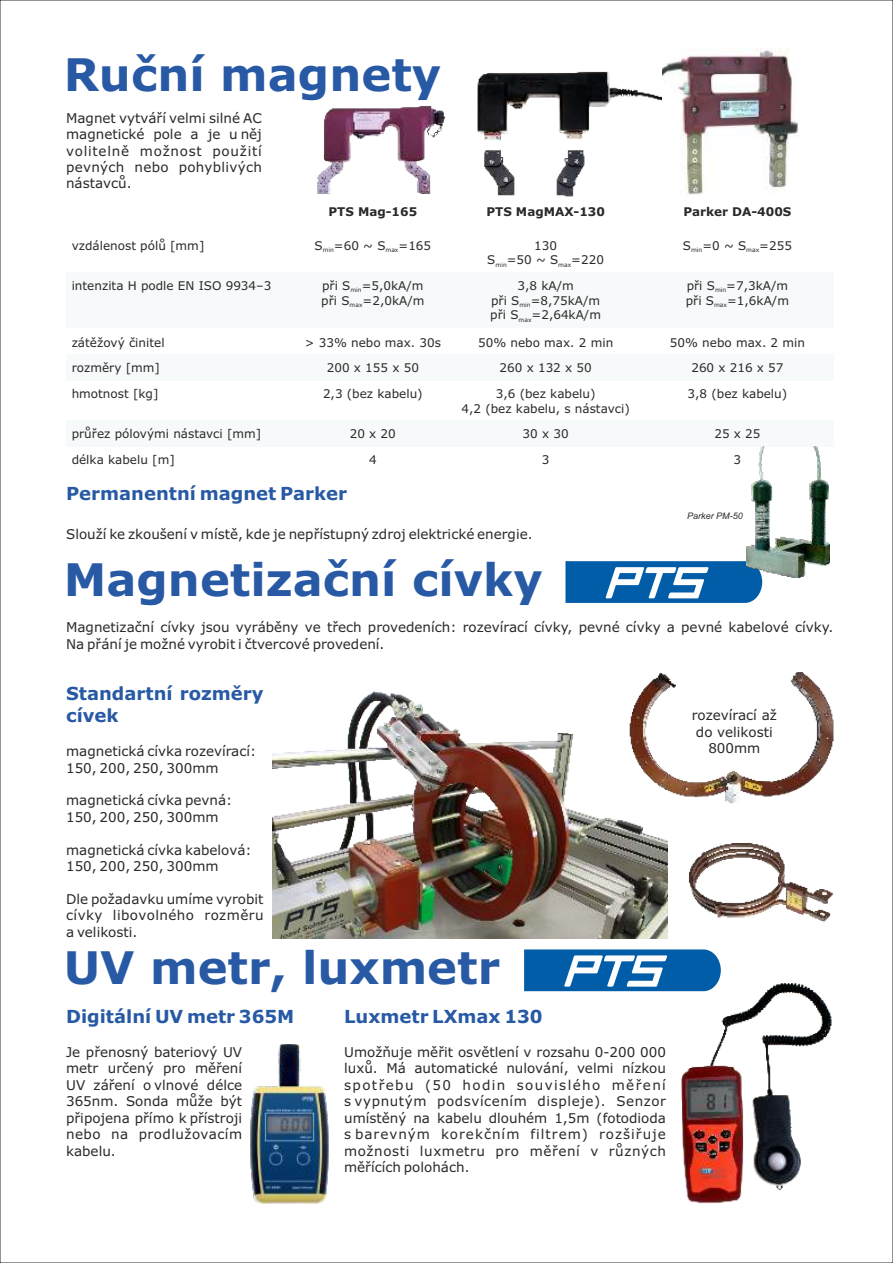
<style>
.page{position:relative;width:893px;height:1263px;background:#fff}
.page>*{position:absolute;margin:0;border:0;box-sizing:border-box;transform-origin:0 0}
.t1{font:700 45px "Verdana";color:#2759a4}
.t2{font:700 18px/21.9px "Verdana";color:#2759a4}
.t3{font:13.5px/16.4px "Verdana";color:#2b2a29}
.t4{font:12px/14.5px "Verdana";color:#2b2a29;text-align:center}
.t5{font:700 12px "Verdana";color:#2b2a29}
.t6{font:italic 9px "Arial";color:#2b2a29}
</style>
<div class="page">
<img style="left:251px;top:1045px;width:78px;height:158px">
<img style="left:477px;top:71px;width:185px;height:126px">
<img style="left:317px;top:106px;width:128px;height:88px">
<img style="left:659px;top:672px;width:175px;height:132px">
<svg style="left:565px;top:561px;width:197px;height:42px"></svg>
<img style="left:272px;top:675px;width:396px;height:263px">
<svg style="left:524px;top:949px;width:197px;height:42px"></svg>
<img style="left:674px;top:974px;width:158px;height:230px">
<img style="left:689px;top:843px;width:144px;height:79px">
<img style="left:662px;top:48px;width:137px;height:147px">
<img style="left:746px;top:446px;width:84px;height:131px">
<h1 class="t1" style="left:64px;top:56px;width:379px">Ruční magnety</h1>
<p class="t3" style="left:66px;top:111px;width:197px;text-align:justify">Magnet vytváří velmi silné AC magnetické pole a je u něj volitelně možnost použití pevných nebo pohyblivých nástavců.</p>
<p class="t5" style="left:328px;top:207px;width:90px">PTS Mag-165</p>
<p class="t5" style="left:486px;top:207px;width:120px">PTS MagMAX-130</p>
<p class="t5" style="left:683px;top:207px;width:110px">Parker DA-400S</p>
<p class="t4" style="left:72px;top:239px;width:134px">vzdálenost pólů [mm]</p>
<p class="t4" style="left:314px;top:239px;width:118px">S<sub>min</sub>=60 ~ S<sub>max</sub>=165</p>
<p class="t4" style="left:487px;top:239px;width:118px">130<br>S<sub>min</sub>=50 ~ S<sub>max</sub>=220</p>
<p class="t4" style="left:683px;top:239px;width:111px">S<sub>min</sub>=0 ~ S<sub>max</sub>=255</p>
<p class="t4" style="left:72px;top:279px;width:201px">intenzita H podle EN ISO 9934–3</p>
<p class="t4" style="left:321px;top:279px;width:105px;text-align:left">při S<sub>min</sub>=5,0kA/m při S<sub>max</sub>=2,0kA/m</p>
<p class="t4" style="left:490px;top:279px;width:112px">3,8 kA/m<br>při S<sub>min</sub>=8,75kA/m při S<sub>max</sub>=2,64kA/m</p>
<p class="t4" style="left:686px;top:279px;width:105px;text-align:left">při S<sub>min</sub>=7,3kA/m při S<sub>max</sub>=1,6kA/m</p>
<p class="t4" style="left:72px;top:336px;width:94px">zátěžový činitel</p>
<p class="t4" style="left:305px;top:336px;width:138px">&gt; 33% nebo max. 30s</p>
<p class="t4" style="left:478px;top:336px;width:137px">50% nebo max. 2 min</p>
<p class="t4" style="left:670px;top:336px;width:137px">50% nebo max. 2 min</p>
<p class="t4" style="left:72px;top:362px;width:90px">rozměry [mm]</p>
<p class="t4" style="left:327px;top:362px;width:94px">200 x 155 x 50</p>
<p class="t4" style="left:500px;top:362px;width:94px">260 x 132 x 50</p>
<p class="t4" style="left:691px;top:362px;width:94px">260 x 216 x 57</p>
<p class="t4" style="left:72px;top:387px;width:88px">hmotnost [kg]</p>
<p class="t4" style="left:323px;top:387px;width:101px">2,3 (bez kabelu)</p>
<p class="t4" style="left:461px;top:387px;width:170px">3,6 (bez kabelu)<br>4,2 (bez kabelu, s nástavci)</p>
<p class="t4" style="left:688px;top:387px;width:101px">3,8 (bez kabelu)</p>
<p class="t4" style="left:72px;top:427px;width:191px">průřez pólovými nástavci [mm]</p>
<p class="t4" style="left:350px;top:427px;width:48px">20 x 20</p>
<p class="t4" style="left:523px;top:427px;width:48px">30 x 30</p>
<p class="t4" style="left:714px;top:427px;width:48px">25 x 25</p>
<p class="t4" style="left:72px;top:453px;width:105px">délka kabelu [m]</p>
<p class="t4" style="left:369px;top:453px;width:9px">4</p>
<p class="t4" style="left:542px;top:453px;width:9px">3</p>
<p class="t4" style="left:734px;top:453px;width:9px">3</p>
<h2 class="t2" style="left:66px;top:484px;width:283px">Permanentní magnet Parker</h2>
<p class="t3" style="left:66px;top:527px;width:468px">Slouží ke zkoušení v místě, kde je nepřístupný zdroj elektrické energie.</p>
<p class="t6" style="left:687px;top:513px;width:57px">Parker PM-50</p>
<h1 class="t1" style="left:64px;top:561px;width:480px">Magnetizační cívky</h1>
<p class="t3" style="left:66px;top:620px;width:769px">Magnetizační cívky jsou vyráběny ve třech provedeních: rozevírací cívky, pevné cívky a pevné kabelové cívky.<br>Na přání je možné vyrobit i čtvercové provedení.</p>
<h2 class="t2" style="left:66px;top:684px;width:199px">Standartní rozměry cívek</h2>
<p class="t3" style="left:66px;top:744px;width:192px">magnetická cívka rozevírací:<br>150, 200, 250, 300mm</p>
<p class="t3" style="left:66px;top:793px;width:168px">magnetická cívka pevná:<br>150, 200, 250, 300mm</p>
<p class="t3" style="left:66px;top:843px;width:187px">magnetická cívka kabelová:<br>150, 200, 250, 300mm</p>
<p class="t3" style="left:66px;top:892px;width:199px;text-align:justify">Dle požadavku umíme vyrobit cívky libovolného rozměru a velikosti.</p>
<p class="t3" style="left:692px;top:708px;width:87px;text-align:center">rozevírací až do velikosti<br>800mm</p>
<h1 class="t1" style="left:64px;top:950px;width:438px">UV metr, luxmetr</h1>
<h2 class="t2" style="left:66px;top:1007px;width:230px">Digitální UV metr 365M</h2>
<p class="t3" style="left:66px;top:1045px;width:178px;text-align:justify">Je přenosný bateriový UV metr určený pro měření UV záření o vlnové délce 365nm. Sonda může být připojena přímo k přístroji nebo na prodlužovacím kabelu.</p>
<h2 class="t2" style="left:344px;top:1007px;width:200px">Luxmetr LXmax 130</h2>
<p class="t3" style="left:344px;top:1045px;width:323px;text-align:justify">Umožňuje měřit osvětlení v rozsahu 0-200 000 luxů. Má automatické nulování, velmi nízkou spotřebu (50 hodin souvislého měření s vypnutým podsvícením displeje). Senzor umístěný na kabelu dlouhém 1,5m (fotodioda s barevným korekčním filtrem) rozšiřuje možnosti luxmetru pro měření v různých měřících polohách.</p>
</div>
